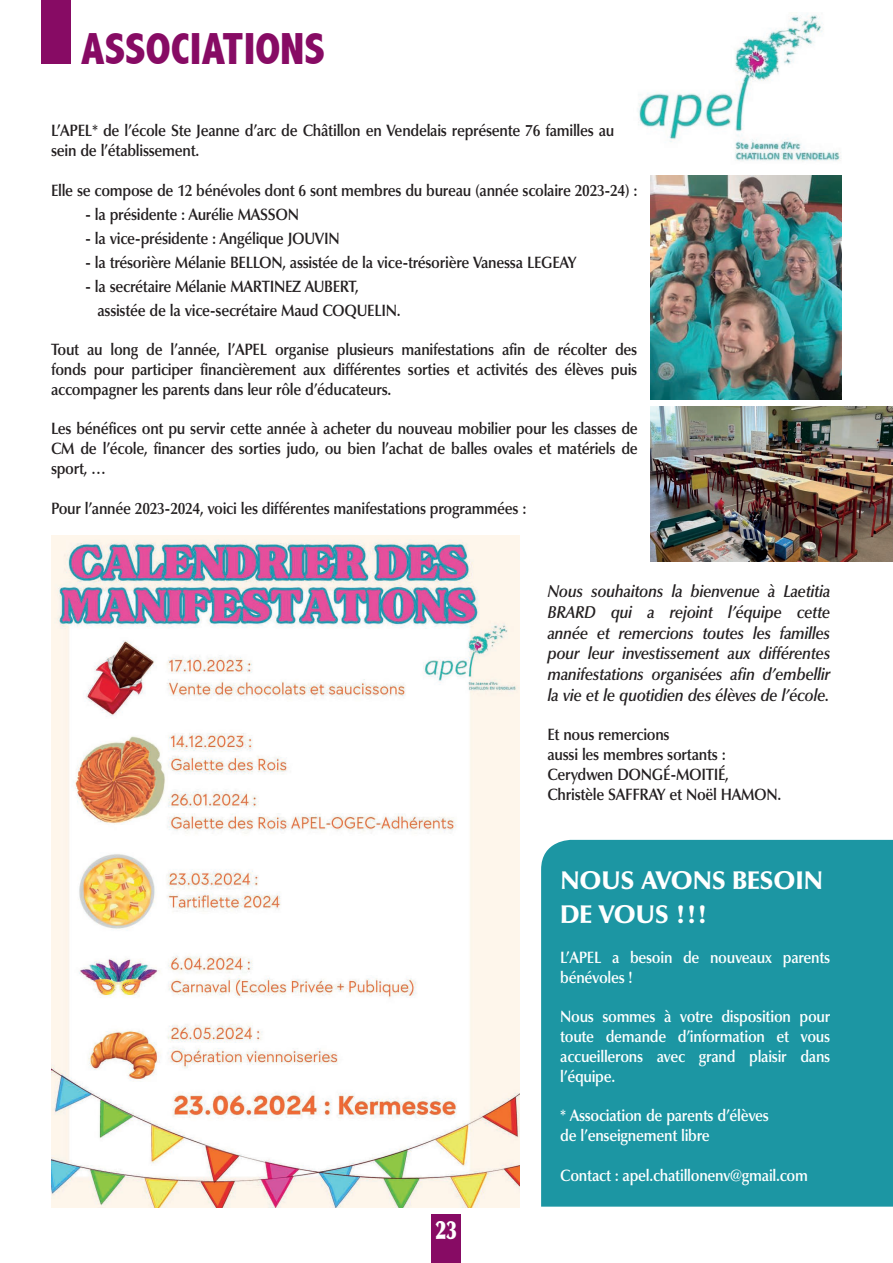
<style>
.page{position:relative;width:893px;height:1263px;background:#fff}
.page>*{position:absolute;margin:0;border:0;box-sizing:border-box;transform-origin:0 0}
.t1{font:800 condensed 45px "Abadi";color:#870b64}
.t2{font:900 25.5px/34.5px "Optima LT Std";letter-spacing:-.02em;color:#fff}
.t3{font:900 25.5px "Optima LT Std";color:#fff;scale:.73 1}
.t4{font:italic 600 17.25px/20.7px "Optima LT Std";letter-spacing:-.02em;color:#231f20;text-align:justify;scale:.9 1}
.t5{font:600 16.5px/19.8px "Optima LT Std";letter-spacing:-.02em;color:#231f20;scale:.9 1}
.t6{font:600 16.5px/19.8px "Optima LT Std";letter-spacing:-.02em;color:#fff;scale:.9 1}
</style>
<div class="page">
<svg style="left:541px;top:840px;width:352px;height:366px;background:#1f97a4"></svg>
<div style="left:41px;top:0;width:30px;height:64px;background:#870b64"></div>
<img style="left:638px;top:13px;width:203px;height:149px">
<img style="left:51px;top:536px;width:468px;height:672px">
<img style="left:650px;top:175px;width:192px;height:225px">
<img style="left:651px;top:406px;width:242px;height:155px">
<div style="left:432px;top:1214px;width:29px;height:49px;background:#870b64"></div>
<h1 class="t1" style="left:81px;top:23px;width:22px">ASSOCIATIONS</h1>
<p class="t5" style="left:51px;top:121px;width:627px">L’APEL* de l’école Ste Jeanne d’arc de Châtillon en Vendelais représente 76 familles au sein de l’établissement.</p>
<p class="t5" style="left:51px;top:180px;width:653px">Elle se compose de 12 bénévoles dont 6 sont membres du bureau (année scolaire 2023-24) :</p>
<p class="t5" style="left:85px;top:204px;width:239px">- la présidente : Aurélie MASSON</p>
<p class="t5" style="left:85px;top:228px;width:284px">- la vice-présidente : Angélique JOUVIN</p>
<p class="t5" style="left:85px;top:252px;width:548px">- la trésorière Mélanie BELLON, assistée de la vice-trésorière Vanessa LEGEAY</p>
<p class="t5" style="left:97px;top:274px;width:338px;line-height:24px;text-indent:-12px">- la secrétaire Mélanie MARTINEZ AUBERT, assistée de la vice-secrétaire Maud COQUELIN.</p>
<p class="t5" style="left:51px;top:340px;width:653px;text-align:justify">Tout au long de l’année, l’APEL organise plusieurs manifestations afin de récolter des fonds pour participer financièrement aux différentes sorties et activités des élèves puis accompagner les parents dans leur rôle d’éducateurs.</p>
<p class="t5" style="left:51px;top:419px;width:654px;text-align:justify">Les bénéfices ont pu servir cette année à acheter du nouveau mobilier pour les classes de CM de l’école, financer des sorties judo, ou bien l’achat de balles ovales et matériels de sport, …</p>
<p class="t5" style="left:51px;top:498px;width:530px">Pour l’année 2023-2024, voici les différentes manifestations programmées :</p>
<p class="t4" style="left:547px;top:581px;width:316px">Nous souhaitons la bienvenue à Laetitia BRARD qui a rejoint l’équipe cette année et remercions toutes les familles pour leur investissement aux différentes manifestations organisées afin d’embellir la vie et le quotidien des élèves de l’école.</p>
<p class="t5" style="left:547px;top:725px;width:261px">Et nous remercions<br>aussi les membres sortants :<br>Cerydwen DONGÉ-MOITIÉ,<br>Christèle SAFFRAY et Noël HAMON.</p>
<h2 class="t3" style="left:436px;top:1215px;width:31px">23</h2>
<h2 class="t2" style="left:560px;top:863px;width:264px">NOUS AVONS BESOIN<br>DE VOUS !!!</h2>
<p class="t6" style="left:560px;top:947px;width:301px">L’APEL a besoin de nouveaux parents bénévoles !</p>
<p class="t6" style="left:560px;top:1007px;width:302px;text-align:justify">Nous sommes à votre disposition pour toute demande d’information et vous accueillerons avec grand plaisir dans l’équipe.</p>
<p class="t6" style="left:560px;top:1106px;width:233px">* Association de parents d’élèves de l’enseignement libre</p>
<p class="t6" style="left:560px;top:1165px;width:277px">Contact : apel.chatillonenv@gmail.com</p>
</div>
